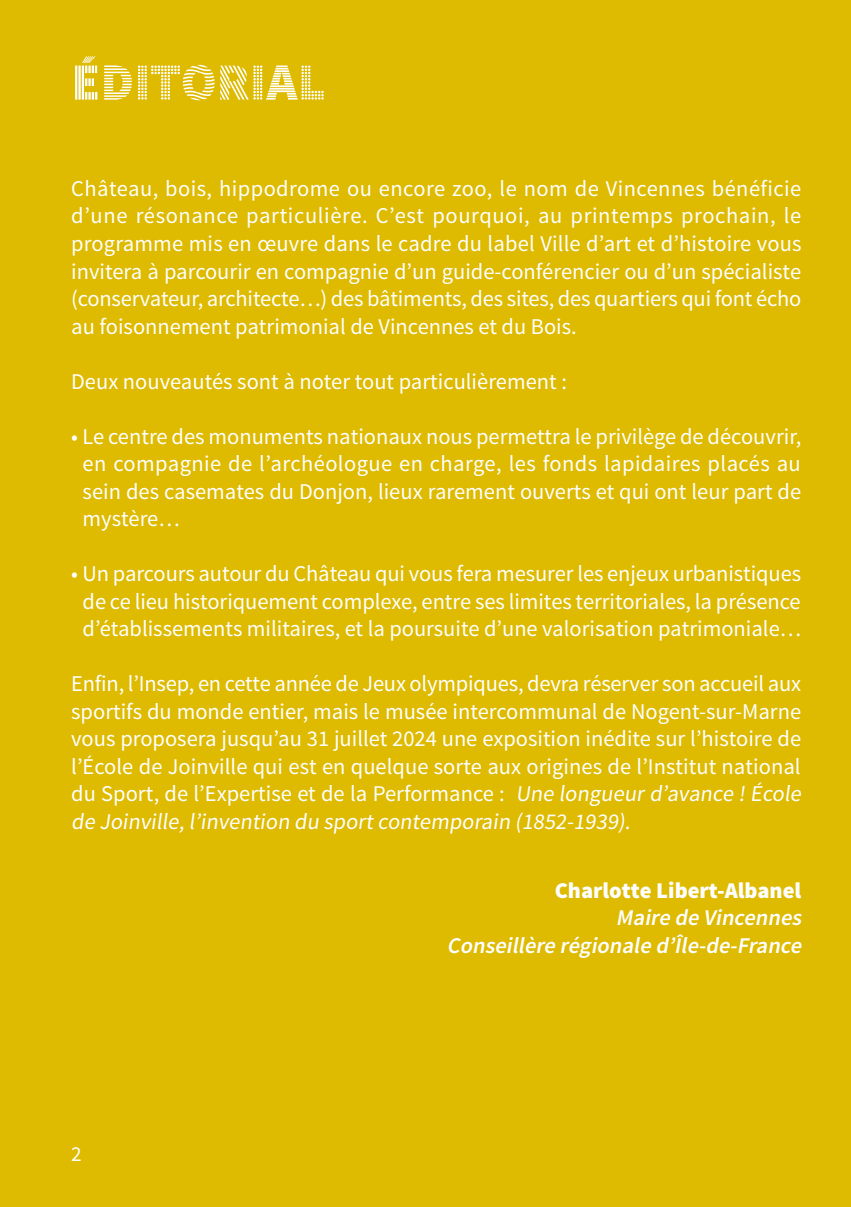
<style>
.page{position:relative;width:851px;height:1207px;background:#fff}
.page>*{position:absolute;margin:0;border:0;box-sizing:border-box;transform-origin:0 0}
.t1{font:900 52.5px "Source Sans Pro DISPLAYV2";color:#fff}
.t2{font:22.5px/27.5px "Source Sans Pro";color:#fff;text-align:justify}
.t3{font:italic 600 22.5px/27.5px "Source Sans Pro";color:#fff;text-align:right}
.t4{font:900 22.5px "Source Sans Pro";color:#fff}
.t5{font:21.25px "Source Sans Pro";color:#fff}
</style>
<div class="page">
<div style="left:0;top:0;width:851px;height:1206px;background:#deba00"></div>
<h1 class="t1" style="left:71px;top:55px;width:255px">ÉDITORIAL</h1>
<p class="t2" style="left:71px;top:175px;width:732px">Château, bois, hippodrome ou encore zoo, le nom de Vincennes bénéficie d’une résonance particulière. C’est pourquoi, au printemps prochain, le programme mis en œuvre dans le cadre du label Ville d’art et d’histoire vous invitera à parcourir en compagnie d’un guide-conférencier ou d’un spécialiste (conservateur, architecte…) des bâtiments, des sites, des quartiers qui font écho au foisonnement patrimonial de Vincennes et du Bois.</p>
<p class="t2" style="left:71px;top:367px;width:497px">Deux nouveautés sont à noter tout particulièrement :</p>
<p class="t2" style="left:83px;top:422px;width:720px;text-indent:-11px">• Le centre des monuments nationaux nous permettra le privilège de découvrir, en compagnie de l’archéologue en charge, les fonds lapidaires placés au sein des casemates du Donjon, lieux rarement ouverts et qui ont leur part de mystère…</p>
<p class="t2" style="left:71px;top:560px;width:731px;text-align:center">• Un parcours autour du Château qui vous fera mesurer les enjeux urbanistiques de ce lieu historiquement complexe, entre ses limites territoriales, la présence d’établissements militaires, et la poursuite d’une valorisation patrimoniale…</p>
<p class="t2" style="left:71px;top:670px;width:735px;text-align:left">Enfin, l’Insep, en cette année de Jeux olympiques, devra réserver son accueil aux sportifs du monde entier, mais le musée intercommunal de Nogent-sur-Marne vous proposera jusqu’au 31 juillet 2024 une exposition inédite sur l’histoire de l’École de Joinville qui est en quelque sorte aux origines de l’Institut national du Sport, de l’Expertise et de la Performance : Une longueur d’avance !École de Joinville,l’invention du sport contemporain (1852-1939).</p>
<p class="t5" style="left:71px;top:1140px;width:12px">2</p>
<p class="t4" style="left:555px;top:875px;width:248px">Charlotte Libert-Albanel</p>
<p class="t3" style="left:447px;top:904px;width:361px">Maire de Vincennes<br>Conseillère régionale d’Île-de-France</p>
</div>
